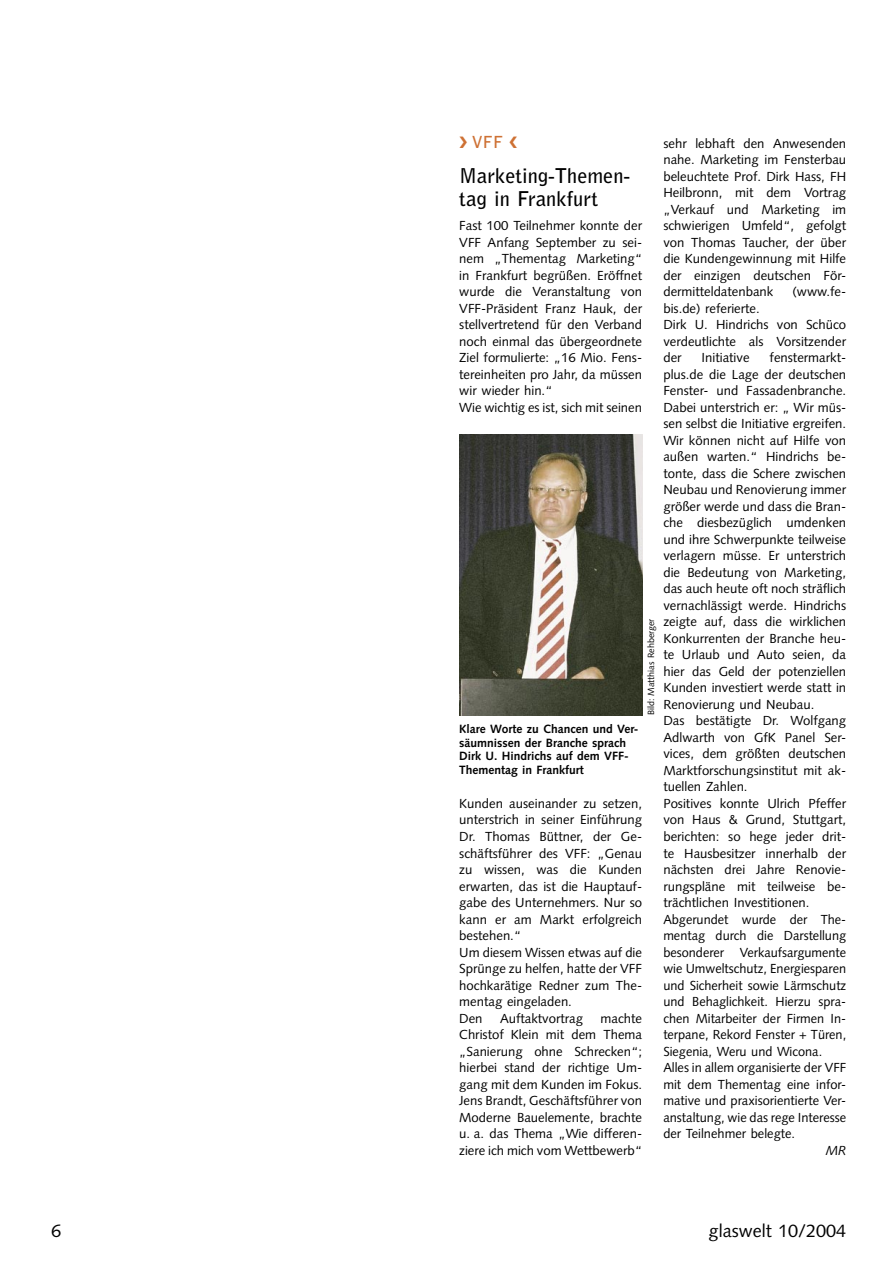
<style>
.page{position:relative;width:893px;height:1263px;background:#fff}
.page>*{position:absolute;margin:0;border:0;box-sizing:border-box;transform-origin:0 0}
.GW_DZ_schwarz{font:700 20.25px/23.2px "Bell Gothic";color:#000}
.t1{font:18px "Syntax";color:#000}
.GW_DZ_orange{font:700 16.5px "Bell Gothic";color:#ce7134}
.GW_Grundtext_8_75_11{font:13.2px/16.5px "Syntax";color:#000;text-align:justify}
.GW_Grundtext_8_75_11-2{font:italic 13.2px "Syntax";color:#000}
.GW_BU_8_9{font:700 12px/13.5px "Syntax";color:#000}
.GW_Bildvermerk{font:9px "Syntax";color:#000}
</style>
<div class="page">
<img style="left:459px;top:435px;width:183px;height:281px">
<p class="GW_DZ_orange" style="left:472px;top:132px;width:33px">VFF</p>
<p class="GW_DZ_schwarz" style="left:459px;top:164px;width:172px">Marketing-Themen&shy;tag in Frankfurt</p>
<p class="GW_Grundtext_8_75_11" style="left:459px;top:218px;width:184px">Fast 100 Teilnehmer konnte der VFF Anfang September zu sei&shy;nem „Thementag Marketing“ in Frankfurt begrüßen. Eröffnet wurde die Veranstaltung von VFF-Präsident Franz Hauk, der stellvertretend für den Verband noch einmal das übergeordnete Ziel formulierte: „16 Mio. Fens&shy;tereinheiten pro Jahr, da müssen wir wieder hin.“</p>
<p class="GW_Grundtext_8_75_11" style="left:459px;top:399px;width:184px">Wie wichtig es ist, sich mit seinen</p>
<p class="GW_Grundtext_8_75_11" style="left:663px;top:135px;width:184px">sehr lebhaft den Anwesenden nahe. Marketing im Fensterbau beleuchtete Prof. Dirk Hass, FH Heilbronn, mit dem Vortrag „Verkauf und Marketing im schwierigen Umfeld“, gefolgt von Thomas Taucher, der über die Kundengewinnung mit Hilfe der einzigen deutschen För&shy;dermitteldatenbank</p>
<p class="GW_Grundtext_8_75_11" style="left:792px;top:284px;width:55px">(www.fe-</p>
<p class="GW_Grundtext_8_75_11" style="left:663px;top:300px;width:98px">bis.de) referierte.</p>
<p class="GW_Grundtext_8_75_11" style="left:663px;top:317px;width:184px">Dirk U. Hindrichs von Schüco verdeutlichte als Vorsitzender der</p>
<p class="GW_Grundtext_8_75_11" style="left:663px;top:350px;width:184px;text-indent:106px">fenstermarkt&shy;plus.de die Lage der deutschen Fenster- und Fassadenbranche.<br>Dabei unterstrich er: „ Wir müs&shy;sen selbst die Initiative ergreifen.<br>Wir können nicht auf Hilfe von außen warten.“ Hindrichs be&shy;tonte, dass die Schere zwischen Neubau und Renovierung immer größer werde und dass die Bran&shy;che diesbezüglich umdenken und ihre Schwerpunkte teilweise verlagern müsse. Er unterstrich die Bedeutung von Marketing, das auch heute oft noch sträflich vernachlässigt werde. Hindrichs zeigte auf, dass die wirklichen Konkurrenten der Branche heu&shy;te Urlaub und Auto seien, da hier das Geld der potenziellen Kunden investiert werde statt in Renovierung und Neubau.</p>
<p class="GW_Grundtext_8_75_11" style="left:663px;top:713px;width:184px">Das bestätigte Dr. Wolfgang Adlwarth von GfK Panel Ser&shy;vices, dem größten deutschen Marktforschungsinstitut mit ak&shy;tuellen Zahlen.</p>
<p class="GW_Grundtext_8_75_11" style="left:663px;top:795px;width:184px">Positives konnte Ulrich Pfeffer von Haus &amp; Grund, Stuttgart, berichten: so hege jeder drit&shy;te Hausbesitzer innerhalb der nächsten drei Jahre Renovie&shy;rungspläne mit teilweise be&shy;trächtlichen Investitionen.</p>
<p class="GW_Grundtext_8_75_11" style="left:663px;top:911px;width:184px">Abgerundet wurde der The&shy;mentag durch die Darstellung besonderer Verkaufsargumente wie Umweltschutz, Energiesparen und Sicherheit sowie Lärmschutz und Behaglichkeit. Hierzu spra&shy;chen Mitarbeiter der Firmen In&shy;terpane, Rekord Fenster + Türen, Siegenia, Weru und Wicona.</p>
<p class="GW_Grundtext_8_75_11" style="left:663px;top:1059px;width:184px">Alles in allem organisierte der VFF mit dem Thementag eine infor&shy;mative und praxisorientierte Ver&shy;anstaltung, wie das rege Interesse der Teilnehmer belegte.</p>
<p class="GW_Grundtext_8_75_11-2" style="left:826px;top:1142px;width:22px">MR</p>
<p class="GW_Grundtext_8_75_11" style="left:702px;top:350px;width:50px">Initiative</p>
<p class="GW_Bildvermerk" style="left:646px;top:715px;width:98px;rotate:-90deg">Bild: Matthias Rehberger</p>
<p class="GW_BU_8_9" style="left:459px;top:722px;width:181px">Klare Worte zu Chancen und Ver&shy;säumnissen der Branche sprach<br>Dirk U. Hindrichs auf dem VFF-<br>Thementag in Frankfurt</p>
<p class="GW_Grundtext_8_75_11" style="left:459px;top:795px;width:184px">Kunden auseinander zu setzen, unterstrich in seiner Einführung Dr. Thomas Büttner, der Ge&shy;schäftsführer des VFF: „Genau zu wissen, was die Kunden erwarten, das ist die Hauptauf&shy;gabe des Unternehmers. Nur so kann er am Markt erfolgreich bestehen.“</p>
<p class="GW_Grundtext_8_75_11" style="left:459px;top:944px;width:184px">Um diesem Wissen etwas auf die Sprünge zu helfen, hatte der VFF hochkarätige Redner zum The&shy;mentag eingeladen.</p>
<p class="GW_Grundtext_8_75_11" style="left:459px;top:1010px;width:25px">Den</p>
<p class="GW_Grundtext_8_75_11" style="left:500px;top:1010px;width:85px">Auftaktvortrag</p>
<p class="GW_Grundtext_8_75_11" style="left:459px;top:1010px;width:184px;text-indent:141px">machte Christof Klein mit dem Thema „Sanierung ohne Schrecken“; hierbei stand der richtige Um&shy;gang mit dem Kunden im Fokus.<br>Jens Brandt, Geschäftsführer von Moderne Bauelemente, brachte u. a. das Thema „Wie differen&shy;ziere ich mich vom Wettbewerb“</p>
<p class="t1" style="left:51px;top:1220px;width:12px">6</p>
<p class="t1" style="left:709px;top:1220px;width:139px">glaswelt 10/2004</p>
</div>
